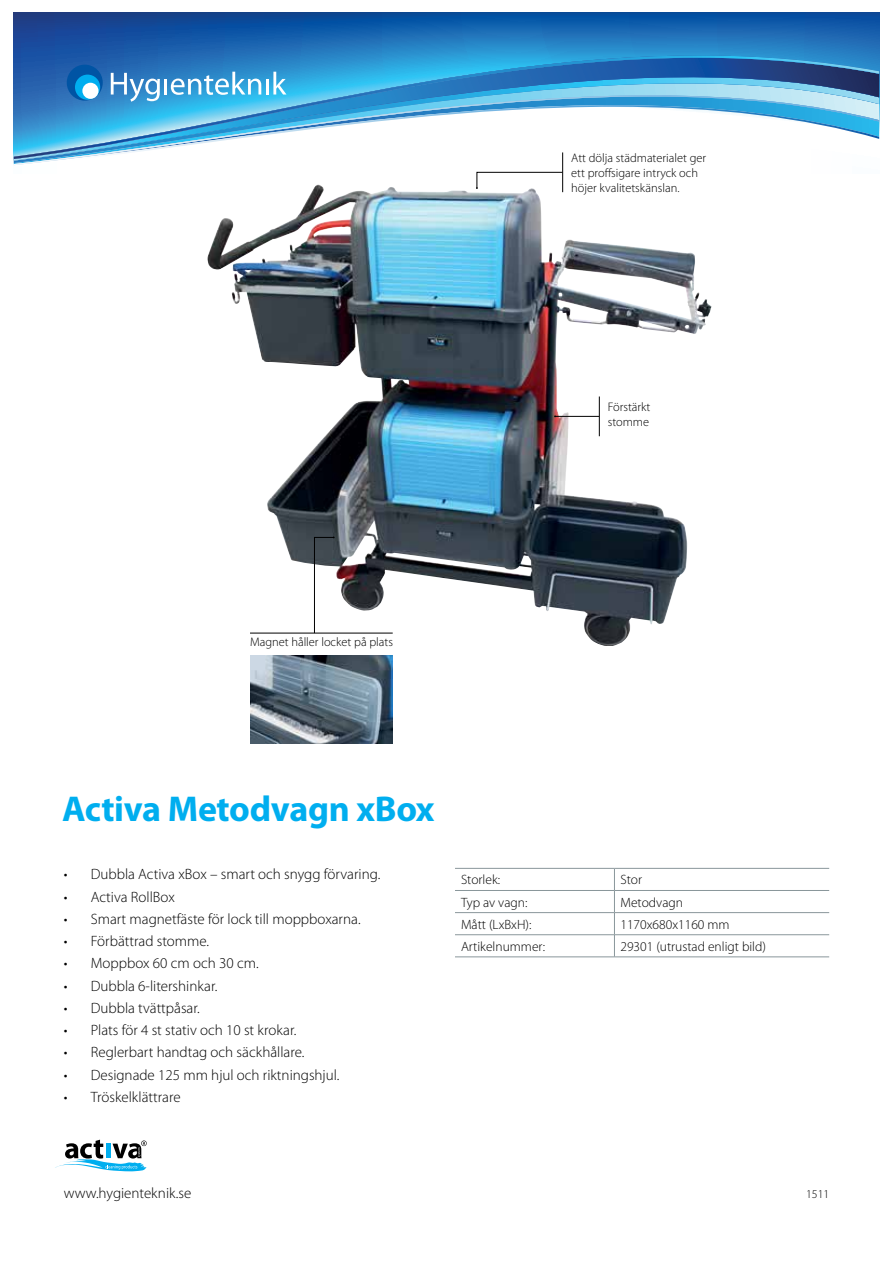
<style>
.page{position:relative;width:893px;height:1263px;background:#fff}
.page>*{position:absolute;margin:0;border:0;box-sizing:border-box;transform-origin:0 0}
.t1{font:700 36px "Myriad Pro";letter-spacing:-.01em;color:#00aeef}
.t2{font:300 15px "Myriad Pro";color:#000}
.t3{font:300 13.5px "Myriad Pro";color:#000}
.t4{font:300 12.45px/14.9px "Myriad Pro";color:#000}
.t5{font:300 12px "Myriad Pro";color:#000}
</style>
<div class="page">
<svg style="left:14px;top:12px;width:865px;height:162px"></svg>
<svg style="left:14px;top:165px;width:865px;height:2px"></svg>
<svg style="left:14px;top:163px;width:865px;height:2px"></svg>
<svg style="left:14px;top:37px;width:865px;height:124px;background:#3682c1"></svg>
<svg style="left:14px;top:56px;width:865px;height:103px"></svg>
<div style="left:67px;top:65px;width:36px;height:36px;background:#0054a4;border-radius:50%"></div>
<div style="left:75px;top:75px;width:25px;height:25px;background:#00aeef;border-radius:50%"></div>
<svg style="left:111px;top:73px;width:49px;height:29px"></svg>
<hr style="left:164px;top:79px;width:3px;height:16px;background:#fff">
<svg style="left:171px;top:72px;width:90px;height:23px"></svg>
<hr style="left:266px;top:79px;width:3px;height:16px;background:#fff">
<svg style="left:273px;top:72px;width:13px;height:23px"></svg>
<div style="left:82px;top:83px;width:17px;height:16px;background:#fff;border-radius:50%"></div>
<svg style="left:55px;top:1140px;width:92px;height:31px"></svg>
<svg style="left:455px;top:868px;width:374px;height:88px"></svg>
<hr style="left:455px;top:956px;width:159px;height:1px;background:#8a979b">
<hr style="left:614px;top:956px;width:215px;height:1px;background:#8a979b">
<img style="left:207px;top:185px;width:480px;height:461px">
<hr style="left:599px;top:396px;width:1px;height:40px;background:#000">
<hr style="left:250px;top:633px;width:143px;height:1px;background:#000">
<img style="left:250px;top:655px;width:143px;height:89px">
<hr style="left:562px;top:152px;width:1px;height:40px;background:#000">
<svg style="left:476px;top:172px;width:87px;height:17px"></svg>
<hr style="left:555px;top:416px;width:44px;height:1px;background:#000">
<svg style="left:314px;top:536px;width:21px;height:97px"></svg>
<p class="t4" style="left:571px;top:150px;width:136px">Att dölja städmaterialet ger ett proffsigare intryck och höjer kvalitetskänslan.</p>
<p class="t4" style="left:608px;top:400px;width:44px">Förstärkt stomme</p>
<p class="t4" style="left:250px;top:635px;width:144px">Magnet håller locket på plats</p>
<h1 class="t1" style="left:62px;top:786px;width:374px">Activa Metodvagn xBox</h1>
<p class="t2" style="left:64px;top:865px;width:318px">• Dubbla Activa xBox – smart och snygg förvaring.</p>
<p class="t2" style="left:64px;top:888px;width:113px">• Activa RollBox</p>
<p class="t2" style="left:64px;top:910px;width:298px">• Smart magnetfäste för lock till moppboxarna.</p>
<p class="t2" style="left:64px;top:932px;width:147px">• Förbättrad stomme.</p>
<p class="t2" style="left:64px;top:954px;width:196px">• Moppbox 60 cm och 30 cm.</p>
<p class="t2" style="left:64px;top:977px;width:155px">• Dubbla 6-litershinkar.</p>
<p class="t2" style="left:64px;top:999px;width:138px">• Dubbla tvättpåsar.</p>
<p class="t2" style="left:64px;top:1021px;width:234px">• Plats för 4 st stativ och 10 st krokar.</p>
<p class="t2" style="left:64px;top:1043px;width:242px">• Reglerbart handtag och säckhållare.</p>
<p class="t2" style="left:64px;top:1065px;width:277px">• Designade 125 mm hjul och riktningshjul.</p>
<p class="t2" style="left:64px;top:1088px;width:118px">• Tröskelklättrare</p>
<p class="t3" style="left:461px;top:872px;width:41px">Storlek:</p>
<p class="t3" style="left:620px;top:872px;width:23px">Stor</p>
<p class="t3" style="left:461px;top:894px;width:68px">Typ av vagn:</p>
<p class="t3" style="left:620px;top:894px;width:64px">Metodvagn</p>
<p class="t3" style="left:461px;top:916px;width:72px">Mått (LxBxH):</p>
<p class="t3" style="left:620px;top:916px;width:111px">1170x680x1160 mm</p>
<p class="t3" style="left:461px;top:938px;width:86px">Artikelnummer:</p>
<p class="t3" style="left:620px;top:938px;width:147px">29301 (utrustad enligt bild)</p>
<p class="t2" style="left:64px;top:1184px;width:129px">www.hygienteknik.se</p>
<p class="t5" style="left:806px;top:1186px;width:25px">1511</p>
</div>
